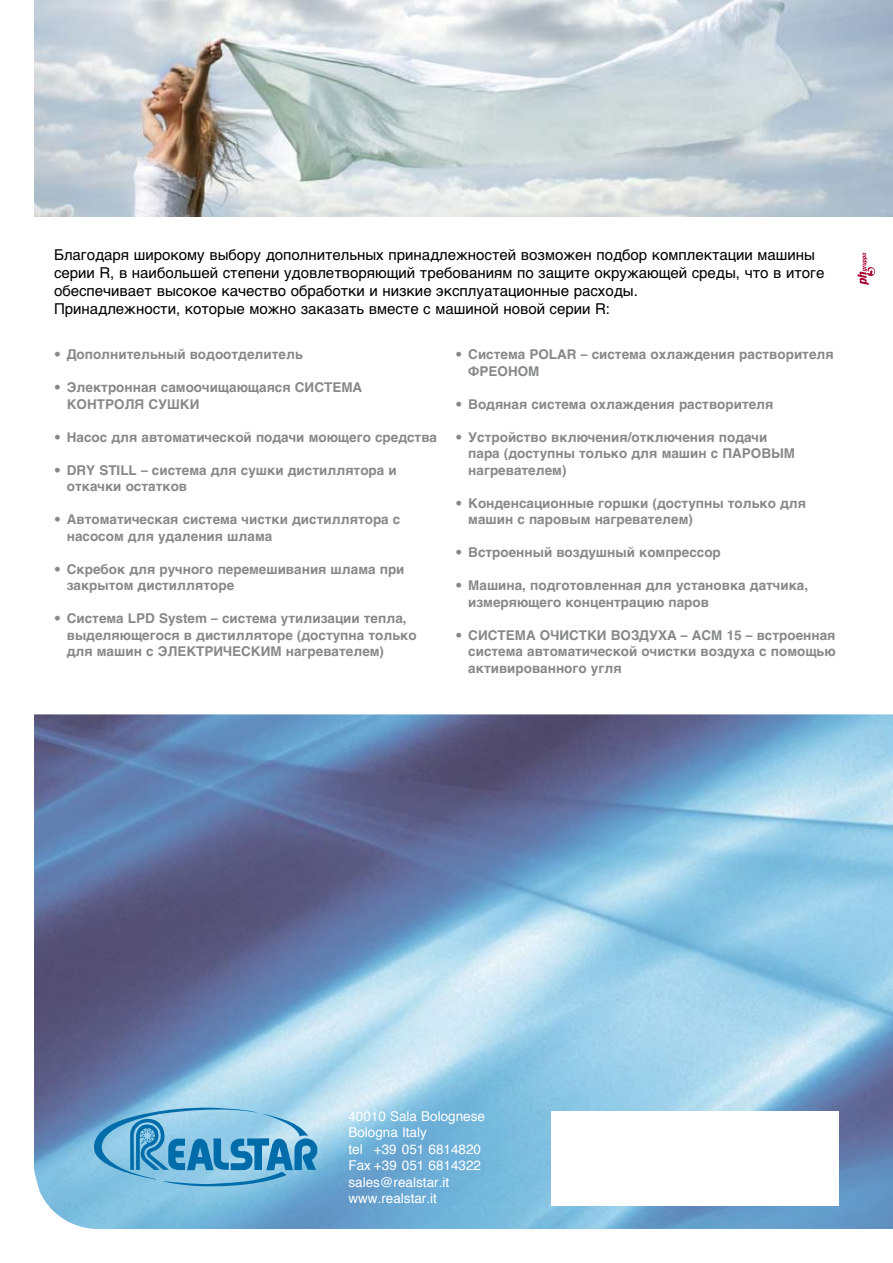
<style>
.page{position:relative;width:893px;height:1263px;background:#fff}
.page>*{position:absolute;margin:0;border:0;box-sizing:border-box;transform-origin:0 0}
.t1{font:15px/18px "Helvetica Cyr Upright";color:#000}
.t2{font:700 13.5px/16.5px "Helvetica Cyr";color:#87888a}
.t3{font:13.5px/16.5px "Helvetica";color:#fff}
</style>
<div class="page">
<img style="left:34px;top:0;width:859px;height:217px">
<img style="left:34px;top:714px;width:859px;height:515px">
<svg style="left:86px;top:1105px;width:233px;height:83px;background:#6cb0d5"></svg>
<svg style="left:857px;top:252px;width:18px;height:33px"></svg>
<div style="left:552px;top:1111px;width:287px;height:95px;background:#fff"></div>
<p class="t1" style="left:54px;top:246px;width:772px">Благодаря широкому выбору дополнительных принадлежностей возможен подбор комплектации машины серии R, в наибольшей степени удовлетворяющий требованиям по защите окружающей среды, что в итоге обеспечивает высокое качество обработки и низкие эксплуатационные расходы.<br>Принадлежности, которые можно заказать вместе с машиной новой серии R:</p>
<p class="t2" style="left:54px;top:346px;width:250px">• Дополнительный водоотделитель</p>
<p class="t2" style="left:67px;top:379px;width:297px;text-indent:-13px">• Электронная самоочищающаяся СИСТЕМА<br>КОНТРОЛЯ СУШКИ</p>
<p class="t2" style="left:54px;top:429px;width:385px">• Насос для автоматической подачи моющего средства</p>
<p class="t2" style="left:67px;top:462px;width:332px;text-indent:-13px">• DRY STILL – система для сушки дистиллятора и откачки остатков</p>
<p class="t2" style="left:67px;top:511px;width:335px;text-indent:-13px">• Автоматическая система чистки дистиллятора с насосом для удаления шлама</p>
<p class="t2" style="left:67px;top:561px;width:339px;text-indent:-13px">• Скребок для ручного перемешивания шлама при закрытом дистилляторе</p>
<p class="t2" style="left:67px;top:610px;width:351px;text-indent:-13px">• Система LPD System – система утилизации тепла, выделяющегося в дистилляторе (доступна только для машин с ЭЛЕКТРИЧЕСКИМ нагревателем)</p>
<p class="t2" style="left:468px;top:346px;width:367px;text-indent:-13px">• Система POLAR – система охлаждения растворителя<br>ФРЕОНОМ</p>
<p class="t2" style="left:455px;top:396px;width:320px">• Водяная система охлаждения растворителя</p>
<p class="t2" style="left:468px;top:429px;width:328px;text-indent:-13px">• Устройство включения/отключения подачи пара (доступны только для машин с ПАРОВЫМ нагревателем)</p>
<p class="t2" style="left:468px;top:495px;width:339px;text-indent:-13px">• Конденсационные горшки (доступны только для машин с паровым нагревателем)</p>
<p class="t2" style="left:455px;top:544px;width:267px">• Встроенный воздушный компрессор</p>
<p class="t2" style="left:468px;top:577px;width:341px;text-indent:-13px">• Машина, подготовленная для установка датчика, измеряющего концентрацию паров</p>
<p class="t2" style="left:468px;top:627px;width:369px;text-align:justify;text-indent:-13px">• СИСТЕМА ОЧИСТКИ ВОЗДУХА – ACM 15 – встроенная система автоматической очистки воздуха с помощью активированного угля</p>
<p class="t3" style="left:348px;top:1107px;width:138px">40010 Sala Bolognese<br>Bologna Italy<br>tel +39 051 6814820<br>Fax +39 051 6814322 sales@realstar.it www.realstar.it</p>
</div>
